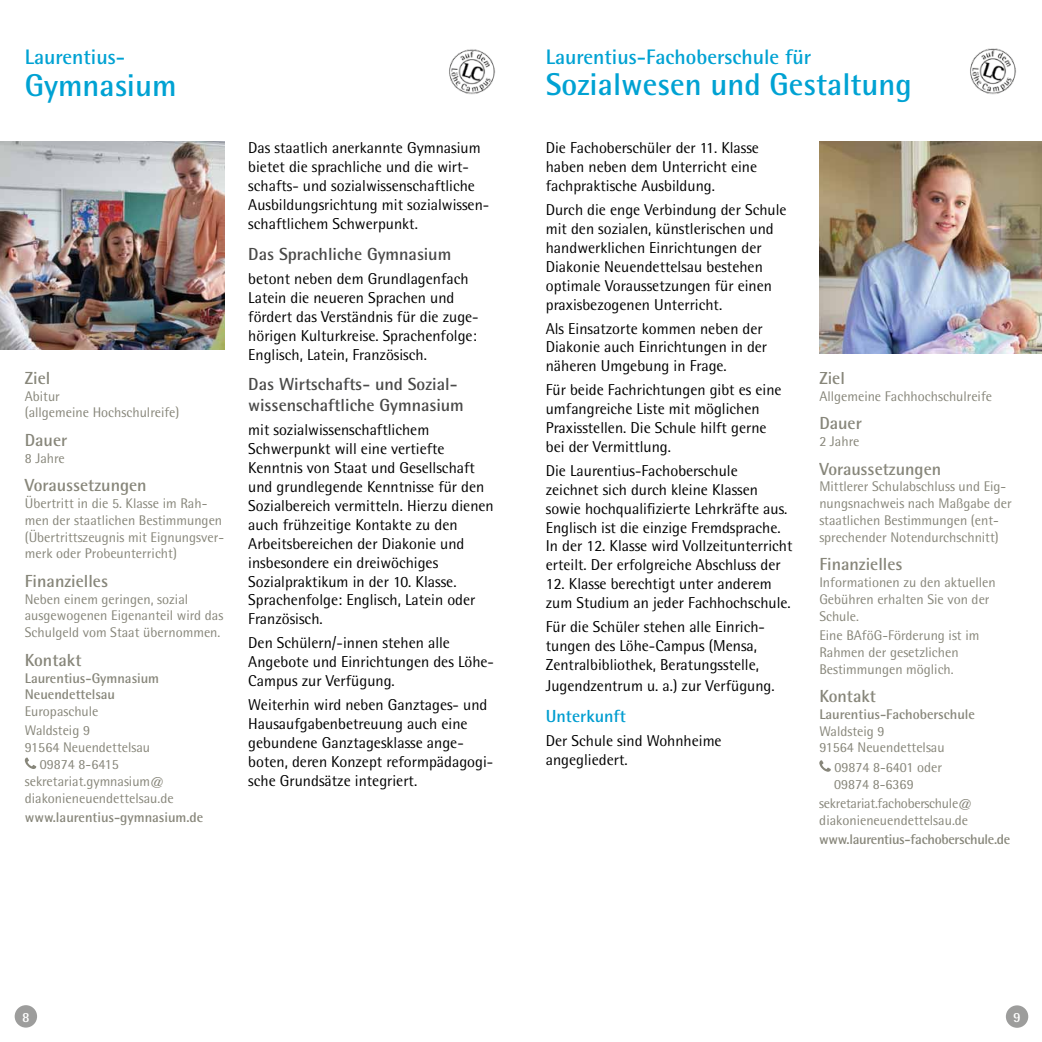
<style>
.page{position:relative;width:1042px;height:1042px;background:#fff}
.page>*{position:absolute;margin:0;border:0;box-sizing:border-box;transform-origin:0 0}
.t1{font:700 31.5px "Rotis Semi Sans Std";color:#00a2d3}
.t2{font:700 21px "Rotis Semi Sans Std";color:#00a2d3}
.t3{font:700 17.5px "Rotis Semi Sans";color:#87867a}
.t4{font:700 17.5px/21px "Rotis Semi Sans";color:#4a4a49}
.t5{font:700 17.5px "Rotis Semi Sans Std";color:#009dd0}
.t6{font:15.75px/18.9px "Rotis Semi Sans";color:#000}
.t7{font:14px/16.8px "Rotis Semi Sans Std";color:#87867a}
.t8{font:700 14px/16.8px "Rotis Semi Sans Std";color:#87867a}
.t9{font:14px/16.8px "Rotis Semi Sans Std";letter-spacing:-.02em;color:#87867a}
.t10{font:700 14px "Rotis Semi Sans Std";letter-spacing:-.02em;color:#87867a}
.t11{font:700 14px "Rotis Semi Sans";color:#fff}
</style>
<div class="page">
<img style="left:0;top:141px;width:224px;height:209px">
<svg style="left:25px;top:757px;width:11px;height:12px"></svg>
<img style="left:449px;top:49px;width:46px;height:46px">
<img style="left:819px;top:142px;width:223px;height:211px">
<svg style="left:819px;top:760px;width:12px;height:12px"></svg>
<img style="left:970px;top:48px;width:46px;height:46px">
<div style="left:15px;top:1005px;width:22px;height:22px;background:#9d9d9c;border-radius:50%"></div>
<div style="left:1006px;top:1005px;width:22px;height:23px;background:#9d9d9c;border-radius:50%"></div>
<h2 class="t2" style="left:25px;top:44px;width:102px">Laurentius-</h2>
<h1 class="t1" style="left:25px;top:66px;width:153px">Gymnasium</h1>
<p class="t3" style="left:25px;top:367px;width:27px">Ziel</p>
<p class="t7" style="left:25px;top:387px;width:156px">Abitur<br>(allgemeine Hochschulreife)</p>
<p class="t3" style="left:25px;top:429px;width:44px">Dauer</p>
<p class="t7" style="left:25px;top:449px;width:42px">8 Jahre</p>
<p class="t3" style="left:25px;top:474px;width:123px">Voraussetzungen</p>
<p class="t7" style="left:25px;top:495px;width:201px">Übertritt in die 5. Klasse im Rah&shy;men der staatlichen Bestimmungen (Übertrittszeugnis mit Eignungsver&shy;merk oder Probeunterricht)</p>
<p class="t3" style="left:25px;top:570px;width:85px">Finanzielles</p>
<p class="t7" style="left:25px;top:590px;width:200px">Neben einem geringen, sozial ausgewogenen Eigenanteil wird das<br>Schulgeld vom Staat übernommen.</p>
<p class="t3" style="left:25px;top:649px;width:58px">Kontakt</p>
<p class="t8" style="left:25px;top:669px;width:136px">Laurentius-Gymnasium<br>Neuendettelsau</p>
<p class="t7" style="left:25px;top:701px;width:75px;line-height:19.2px">Europaschule<br>Waldsteig 9</p>
<p class="t7" style="left:25px;top:739px;width:127px">91564 Neuendettelsau</p>
<p class="t7" style="left:40px;top:756px;width:80px">09874 8-6415</p>
<p class="t7" style="left:25px;top:772px;width:141px">sekretariat.gymnasium@</p>
<p class="t7" style="left:25px;top:789px;width:150px">diakonieneuendettelsau.de</p>
<p class="t8" style="left:25px;top:808px;width:180px">www.laurentius-gymnasium.de</p>
<p class="t6" style="left:248px;top:139px;width:242px">Das staatlich anerkannte Gymnasium bietet die sprachliche und die wirt&shy;schafts- und sozialwissenschaftliche Ausbildungsrichtung mit sozialwissen&shy;schaftlichem Schwerpunkt.</p>
<p class="t4" style="left:248px;top:243px;width:205px">Das Sprachliche Gymnasium</p>
<p class="t6" style="left:248px;top:269px;width:232px">betont neben dem Grundlagenfach Latein die neueren Sprachen und fördert das Verständnis für die zuge&shy;hörigen Kulturkreise. Sprachenfolge:<br>Englisch, Latein, Französisch.</p>
<p class="t4" style="left:248px;top:374px;width:217px">Das Wirtschafts- und Sozial&shy;wissenschaftliche Gymnasium</p>
<p class="t6" style="left:248px;top:420px;width:247px">mit sozialwissenschaftlichem Schwerpunkt will eine vertiefte Kenntnis von Staat und Gesellschaft und grundlegende Kenntnisse für den Sozialbereich vermitteln. Hierzu dienen auch frühzeitige Kontakte zu den Arbeitsbereichen der Diakonie und insbesondere ein dreiwöchiges Sozialpraktikum in der 10. Klasse.<br>Sprachenfolge: Englisch, Latein oder Französisch.</p>
<p class="t6" style="left:248px;top:633px;width:247px">Den Schülern/-innen stehen alle<br>Angebote und Einrichtungen des Löhe-<br>Campus zur Verfügung.</p>
<p class="t6" style="left:248px;top:695px;width:246px">Weiterhin wird neben Ganztages- und Hausaufgabenbetreuung auch eine gebundene Ganztagesklasse ange&shy;boten, deren Konzept reformpädagogi&shy;sche Grundsätze integriert.</p>
<h2 class="t2" style="left:546px;top:44px;width:267px">Laurentius-Fachoberschule für</h2>
<h1 class="t1" style="left:546px;top:65px;width:367px">Sozialwesen und Gestaltung</h1>
<p class="t6" style="left:546px;top:139px;width:215px">Die Fachoberschüler der 11. Klasse haben neben dem Unterricht eine fachpraktische Ausbildung.</p>
<p class="t6" style="left:546px;top:200px;width:242px">Durch die enge Verbindung der Schule mit den sozialen, künstlerischen und handwerklichen Einrichtungen der Diakonie Neuendettelsau bestehen optimale Voraussetzungen für einen praxisbezogenen Unterricht.</p>
<p class="t6" style="left:546px;top:319px;width:223px">Als Einsatzorte kommen neben der<br>Diakonie auch Einrichtungen in der näheren Umgebung in Frage.</p>
<p class="t6" style="left:546px;top:380px;width:237px">Für beide Fachrichtungen gibt es eine umfangreiche Liste mit möglichen Praxisstellen. Die Schule hilft gerne bei der Vermittlung.</p>
<p class="t6" style="left:546px;top:461px;width:248px">Die Laurentius-Fachoberschule zeichnet sich durch kleine Klassen sowie hochqualifizierte Lehrkräfte aus.<br>Englisch ist die einzige Fremdsprache.<br>In der 12. Klasse wird Vollzeitunterricht erteilt. Der erfolgreiche Abschluss der</p>
<p class="t6" style="left:546px;top:574px;width:246px">12. Klasse berechtigt unter anderem zum Studium an jeder Fachhochschule.</p>
<p class="t6" style="left:546px;top:617px;width:221px">Für die Schüler stehen alle Einrich&shy;tungen des Löhe-Campus (Mensa,<br>Zentralbibliothek, Beratungsstelle,</p>
<p class="t6" style="left:546px;top:676px;width:230px">Jugendzentrum u. a.) zur Verfügung.</p>
<p class="t5" style="left:546px;top:705px;width:82px">Unterkunft</p>
<p class="t6" style="left:546px;top:731px;width:177px">Der Schule sind Wohnheime angegliedert.</p>
<p class="t3" style="left:819px;top:367px;width:27px">Ziel</p>
<p class="t7" style="left:819px;top:388px;width:174px">Allgemeine Fachhochschulreife</p>
<p class="t3" style="left:819px;top:413px;width:44px">Dauer</p>
<p class="t7" style="left:819px;top:433px;width:42px">2 Jahre</p>
<p class="t3" style="left:819px;top:458px;width:123px">Voraussetzungen</p>
<p class="t7" style="left:819px;top:478px;width:194px">Mittlerer Schulabschluss und Eig&shy;nungsnachweis nach Maßgabe der staatlichen Bestimmungen (ent&shy;sprechender Notendurchschnitt)</p>
<p class="t3" style="left:819px;top:553px;width:85px">Finanzielles</p>
<p class="t7" style="left:819px;top:574px;width:178px">Informationen zu den aktuellen<br>Gebühren erhalten Sie von der<br>Schule.</p>
<p class="t7" style="left:819px;top:627px;width:162px">Eine BAföG-Förderung ist im<br>Rahmen der gesetzlichen<br>Bestimmungen möglich.</p>
<p class="t3" style="left:819px;top:685px;width:58px">Kontakt</p>
<p class="t8" style="left:819px;top:705px;width:157px">Laurentius-Fachoberschule</p>
<p class="t7" style="left:819px;top:722px;width:127px">Waldsteig 9<br>91564 Neuendettelsau</p>
<p class="t7" style="left:834px;top:758px;width:109px">09874 8-6401 oder<br>09874 8-6369</p>
<p class="t9" style="left:819px;top:794px;width:154px">sekretariat.fachoberschule@ diakonieneuendettelsau.de</p>
<p class="t10" style="left:819px;top:830px;width:193px">www.laurentius-fachoberschule.de</p>
<p class="t11" style="left:22px;top:1008px;width:9px">8</p>
<p class="t11" style="left:1013px;top:1008px;width:9px">9</p>
</div>
